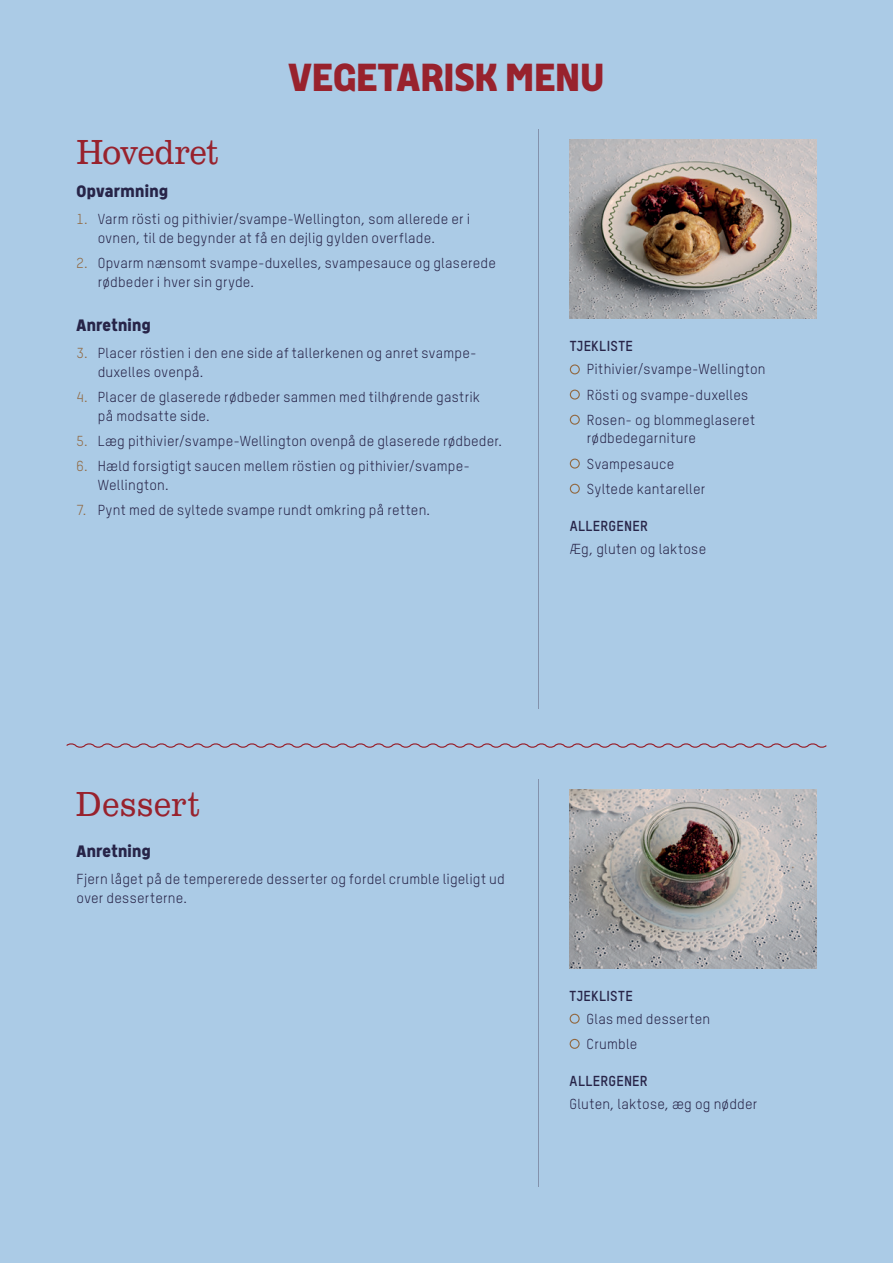
<style>
.page{position:relative;width:893px;height:1263px;background:#abcbe6}
.page>*{position:absolute;margin:0;border:0;box-sizing:border-box;transform-origin:0 0}
.t1{font:700 39px "Meyer Grand";letter-spacing:-.005em;color:#98222d}
.t2{font:300 36px "Clarendon URW Ext Nar";color:#98222d}
.t3{font:300 36px "Clarendon URW Ext Nar";letter-spacing:.025em;color:#98222d}
.t4{font:700 16.5px "Meyer Grand";letter-spacing:.02em;color:#272448}
.t5{font:14.25px/18.8px "TSTARPRO";letter-spacing:.015em;color:#272448}
.t6{font:700 14.25px "TSTARPRO";letter-spacing:.015em;color:#272448}
.s1{color:#916840}
</style>
<div class="page">
<div style="left:570px;top:364px;width:10px;height:10px;border:1px solid #916840;border-radius:50%"></div>
<div style="left:570px;top:390px;width:10px;height:10px;border:1px solid #916840;border-radius:50%"></div>
<div style="left:570px;top:415px;width:10px;height:10px;border:1px solid #916840;border-radius:50%"></div>
<div style="left:570px;top:459px;width:10px;height:10px;border:1px solid #916840;border-radius:50%"></div>
<div style="left:570px;top:484px;width:10px;height:10px;border:1px solid #916840;border-radius:50%"></div>
<img style="left:570px;top:140px;width:246px;height:178px">
<img style="left:570px;top:790px;width:246px;height:178px">
<svg style="left:66px;top:743px;width:761px;height:5px"></svg>
<div style="left:570px;top:1014px;width:10px;height:10px;border:1px solid #916840;border-radius:50%"></div>
<div style="left:570px;top:1039px;width:10px;height:10px;border:1px solid #916840;border-radius:50%"></div>
<hr style="left:538px;top:130px;width:1px;height:579px;background:#8392ac">
<hr style="left:538px;top:778px;width:1px;height:408px;background:#8392ac">
<h2 class="t2" style="left:77px;top:131px;width:144px">Hovedret</h2>
<h1 class="t1" style="left:289px;top:51px;width:317px">VEGETARISK MENU</h1>
<p class="t4" style="left:77px;top:180px;width:93px">Opvarmning</p>
<p class="t5" style="left:98px;top:210px;width:374px;text-indent:-21px"><span class="s1">1.</span> Varm rösti og pithivier/svampe-Wellington, som allerede er i ovnen, til de begynder at få en dejlig gylden overflade.</p>
<p class="t5" style="left:98px;top:254px;width:400px;text-indent:-21px"><span class="s1">2.</span> Opvarm nænsomt svampe-duxelles, svampesauce og glaserede rødbeder i hver sin gryde.</p>
<p class="t4" style="left:77px;top:314px;width:76px">Anretning</p>
<p class="t5" style="left:98px;top:343px;width:380px;text-indent:-21px"><span class="s1">3.</span> Placer röstien i den ene side af tallerkenen og anret svampe&shy;duxelles ovenpå.</p>
<p class="t5" style="left:98px;top:387px;width:384px;text-indent:-21px"><span class="s1">4.</span> Placer de glaserede rødbeder sammen med tilhørende gastrik på modsatte side.</p>
<p class="t5" style="left:77px;top:431px;width:427px"><span class="s1">5.</span> Læg pithivier/svampe-Wellington ovenpå de glaserede rødbeder.</p>
<p class="t5" style="left:98px;top:456px;width:374px;text-indent:-21px"><span class="s1">6.</span> Hæld forsigtigt saucen mellem röstien og pithivier/svampe-<br>Wellington.</p>
<p class="t5" style="left:77px;top:500px;width:355px"><span class="s1">7.</span> Pynt med de syltede svampe rundt omkring på retten.</p>
<p class="t6" style="left:570px;top:337px;width:65px">TJEKLISTE</p>
<p class="t5" style="left:587px;top:357px;width:180px;line-height:25.2px">Pithivier/svampe-Wellington<br>Rösti og svampe-duxelles<br>Rosen- og blommeglaseret</p>
<p class="t5" style="left:587px;top:426px;width:120px;line-height:25.2px">rødbedegarniture<br>Svampesauce<br>Syltede kantareller</p>
<p class="t6" style="left:570px;top:517px;width:80px">ALLERGENER</p>
<p class="t5" style="left:570px;top:540px;width:138px">Æg, gluten og laktose</p>
<h2 class="t3" style="left:76px;top:783px;width:126px">Dessert</h2>
<p class="t4" style="left:77px;top:840px;width:76px">Anretning</p>
<p class="t5" style="left:77px;top:869px;width:430px">Fjern låget på de tempererede desserter og fordel crumble ligeligt ud over desserterne.</p>
<p class="t6" style="left:570px;top:987px;width:65px">TJEKLISTE</p>
<p class="t5" style="left:587px;top:1006px;width:125px;line-height:25.2px">Glas med desserten<br>Crumble</p>
<p class="t6" style="left:570px;top:1072px;width:80px">ALLERGENER</p>
<p class="t5" style="left:570px;top:1095px;width:189px">Gluten, laktose, æg og nødder</p>
</div>
